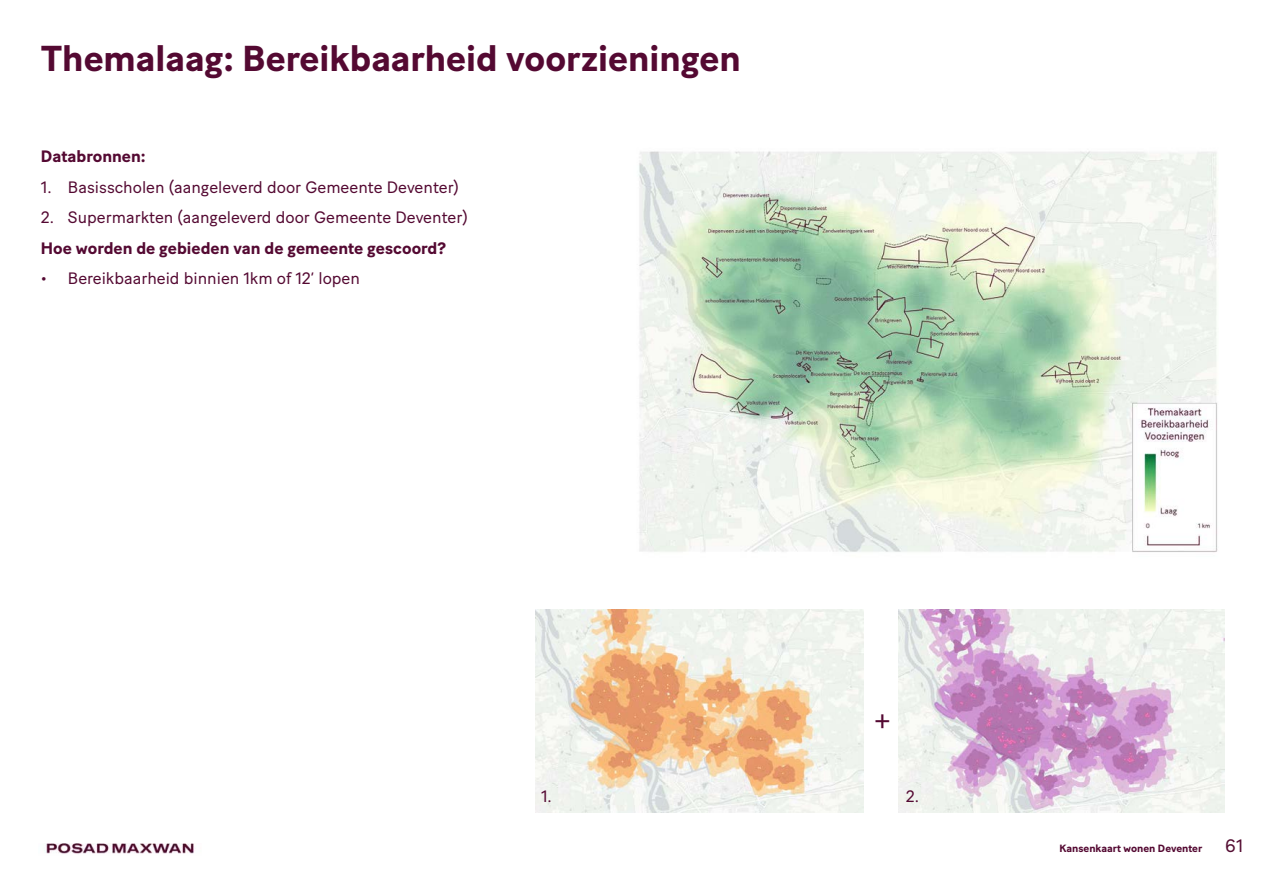
<style>
.page{position:relative;width:1263px;height:893px;background:#fff}
.page>*{position:absolute;margin:0;border:0;box-sizing:border-box;transform-origin:0 0}
.t1{font:700 36px "Baton Turbo";color:#540932}
.t2{font:28.5px "Baton Turbo";color:#540932}
.t3{font:18px "Baton Turbo";color:#540d32}
.t4{font:16.5px "Baton Turbo";color:#540932}
.t5{font:700 16.5px "Baton Turbo";color:#540932}
.t6{font:700 10.5px "Baton Turbo";color:#540932}
</style>
<div class="page">
<img style="left:45px;top:843px;width:150px;height:11px">
<img style="left:638px;top:151px;width:580px;height:401px">
<img style="left:899px;top:609px;width:326px;height:204px">
<img style="left:536px;top:609px;width:328px;height:204px">
<h1 class="t1" style="left:41px;top:31px;width:702px">Themalaag: Bereikbaarheid voorzieningen</h1>
<p class="t5" style="left:41px;top:144px;width:106px">Databronnen:</p>
<p class="t4" style="left:41px;top:174px;width:419px">1. Basisscholen (aangeleverd door Gemeente Deventer)</p>
<p class="t4" style="left:41px;top:205px;width:428px">2. Supermarkten (aangeleverd door Gemeente Deventer)</p>
<p class="t5" style="left:41px;top:235px;width:407px">Hoe worden de gebieden van de gemeente gescoord?</p>
<p class="t4" style="left:41px;top:266px;width:321px">• Bereikbaarheid binnien 1km of 12’ lopen</p>
<h2 class="t2" style="left:874px;top:699px;width:18px">+</h2>
<p class="t4" style="left:541px;top:783px;width:12px">1.</p>
<p class="t4" style="left:906px;top:783px;width:15px">2.</p>
<p class="t6" style="left:1059px;top:841px;width:145px">Kansenkaart wonen Deventer</p>
<p class="t3" style="left:1225px;top:832px;width:19px">61</p>
</div>
